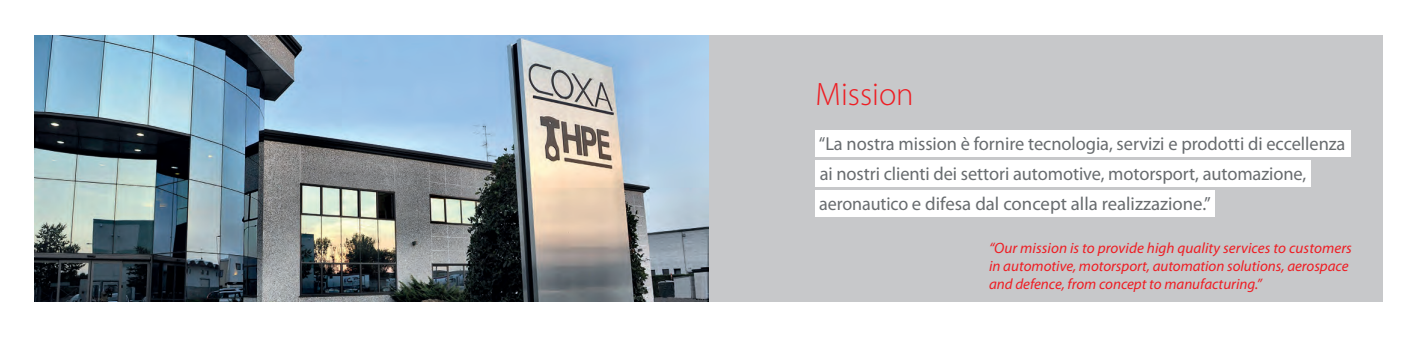
<style>
.page{position:relative;width:1418px;height:337px;background:#fff}
.page>*{position:absolute;margin:0;border:0;box-sizing:border-box;transform-origin:0 0}
.t1{font:300 32.5px "Myriad Pro";color:#ee1d23}
.t2{font:18.75px "Myriad Pro";letter-spacing:-.005em;color:#686c6f}
.t3{font:18.75px "Myriad Pro";letter-spacing:-.005em;color:#686c6f;scale:.96 1}
.t4{font:italic 15px/18px "Myriad Pro";color:#ee1d23}
</style>
<div class="page">
<img style="left:35px;top:35px;width:673px;height:266px">
<div style="left:709px;top:35px;width:673px;height:266px;background:#c7c8ca"></div>
<div style="left:815px;top:130px;width:535px;height:27px;background:#fff"></div>
<div style="left:815px;top:160px;width:496px;height:27px;background:#fff"></div>
<div style="left:815px;top:190px;width:399px;height:27px;background:#fff"></div>
<h1 class="t1" style="left:815px;top:76px;width:100px">Mission</h1>
<p class="t2" style="left:819px;top:133px;width:528px">“La nostra mission è fornire tecnologia, servizi e prodotti di eccellenza</p>
<p class="t2" style="left:819px;top:163px;width:488px">ai nostri clienti dei settori automotive, motorsport, automazione,</p>
<p class="t3" style="left:819px;top:193px;width:409px">aeronautico e difesa dal concept alla realizzazione.”</p>
<p class="t4" style="left:989px;top:239px;width:364px">“Our mission is to provide high quality services to customers in automotive, motorsport, automation solutions, aerospace and defence, from concept to manufacturing.”</p>
</div>
